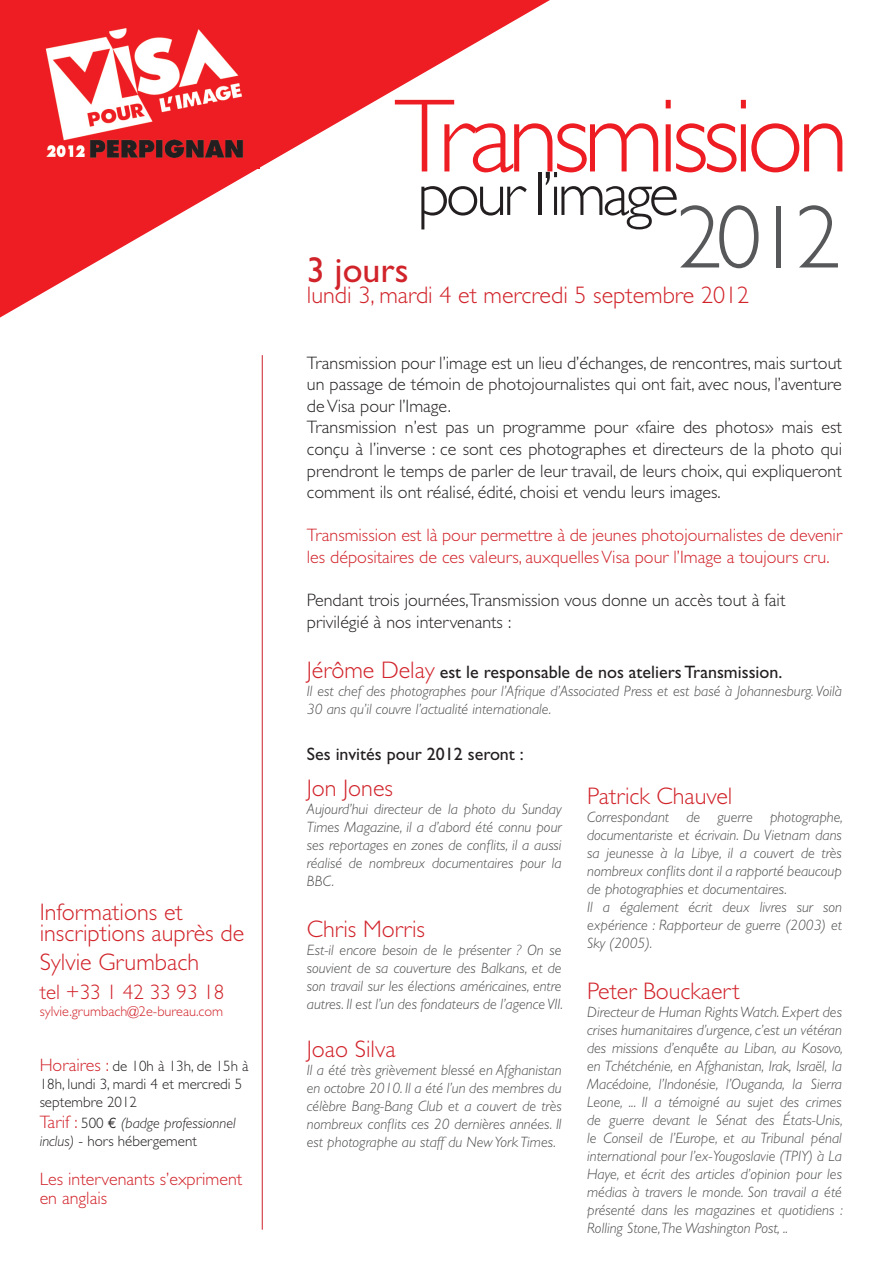
<style>
.page{position:relative;width:893px;height:1263px;background:#fff}
.page>*{position:absolute;margin:0;border:0;box-sizing:border-box;transform-origin:0 0}
.t1{font:300 105px "Gill Sans";letter-spacing:-.06em;color:#ed1d23}
.t2{font:300 90px "Gill Sans";color:#57585a}
.t3{font:300 63px "Gill Sans";letter-spacing:-.06em;color:#231f20}
.t4{font:36px "Gill Sans";color:#d1232a}
.t5{font:300 24px/21px "Gill Sans";color:#d1232a}
.t6{font:300 21px "Gill Sans";color:#d1232a}
.t7{font:300 18px/21.6px "Gill Sans";color:#231f20}
.t8{font:300 18px/21.6px "Gill Sans";color:#d1232a}
.t9{font:18px "Gill Sans";color:#231f20}
.t10{font:italic 300 15px/18px "Gill Sans";color:#4b4c4d;text-align:justify}
.t11{font:300 15px/18px "Gill Sans";color:#231f20}
.t12{font:italic 300 15px/18px "Gill Sans";color:#231f20}
.t13{font:300 14.25px "Gill Sans";color:#d1232a}
.s1{font-size:18px;color:#d1232a}
.s2{font-style:normal;font-size:18px;color:#d1232a}
.s3{font-style:normal}
.s4{font-family:"Euro Mono";font-weight:400;font-style:normal}
.s5{font-weight:300;font-size:24px;color:#d1232a}
</style>
<div class="page">
<svg style="left:0;top:0;width:550px;height:318px"></svg>
<img style="left:31px;top:17px;width:229px;height:152px">
<hr style="left:262px;top:355px;width:1px;height:875px;background:#d1232a">
<h3 class="t5" style="left:40px;top:902px;width:206px">Informations et inscriptions auprès de</h3>
<h3 class="t5" style="left:40px;top:952px;width:161px">Sylvie Grumbach</h3>
<h3 class="t6" style="left:40px;top:980px;width:186px">tel +33 1 42 33 93 18</h3>
<p class="t13" style="left:40px;top:1003px;width:185px">sylvie.grumbach@2e-bureau.com</p>
<p class="t11" style="left:40px;top:1057px;width:210px"><span class="s1">Horaires :</span> de 10h à 13h, de 15h à<br>18h, lundi 3, mardi 4 et mercredi 5 septembre 2012</p>
<p class="t12" style="left:40px;top:1114px;width:198px"><span class="s2">Tarif :</span> <span class="s3">500</span> <span class="s4">e</span> (badge professionnel inclus) <span class="s3">- hors hébergement</span></p>
<p class="t8" style="left:40px;top:1169px;width:204px;line-height:19.5px">Les intervenants s’expriment en anglais</p>
<h1 class="t1" style="left:394px;top:77px;width:456px">Transmission</h1>
<h3 class="t3" style="left:417px;top:158px;width:263px">pour l’image</h3>
<h3 class="t4" style="left:307px;top:250px;width:103px">3 jours</h3>
<h2 class="t2" style="left:677px;top:187px;width:165px">2012</h2>
<h3 class="t5" style="left:307px;top:285px;width:444px">lundi 3, mardi 4 et mercredi 5 septembre 2012</h3>
<p class="t7" style="left:307px;top:352px;width:537px">Transmission pour l’image est un lieu d’échanges, de rencontres, mais surtout un passage de témoin de photojournalistes qui ont fait, avec nous, l’aventure de Visa pour l’Image.<br>Transmission n’est pas un programme pour «faire des photos» mais est conçu à l’inverse : ce sont ces photographes et directeurs de la photo qui prendront le temps de parler de leur travail, de leurs choix, qui expliqueront comment ils ont réalisé, édité, choisi et vendu leurs images.</p>
<p class="t8" style="left:307px;top:525px;width:537px">Transmission est là pour permettre à de jeunes photojournalistes de devenir les dépositaires de ces valeurs, auxquelles Visa pour l’Image a toujours cru.</p>
<p class="t7" style="left:307px;top:590px;width:480px">Pendant trois journées,Transmission vous donne un accès tout à fait privilégié à nos intervenants :</p>
<p class="t9" style="left:307px;top:662px;width:477px"><span class="s5">Jérôme Delay</span> est le responsable de nos ateliers Transmission.</p>
<p class="t10" style="left:307px;top:682px;width:536px">Il est chef des photographes pour l’Afrique d’Associated Press et est basé à Johannesburg. Voilà<br>30 ans qu’il couvre l’actualité internationale.</p>
<p class="t9" style="left:307px;top:743px;width:219px">Ses invités pour 2012 seront :</p>
<h3 class="t5" style="left:307px;top:778px;width:88px">Jon Jones</h3>
<p class="t10" style="left:307px;top:800px;width:256px">Aujourd’hui directeur de la photo du Sunday Times Magazine, il a d’abord été connu pour ses reportages en zones de conflits, il a aussi réalisé de nombreux documentaires pour la BBC.</p>
<h3 class="t5" style="left:307px;top:918px;width:120px">Chris Morris</h3>
<p class="t10" style="left:307px;top:941px;width:257px">Est-il encore besoin de le présenter ? On se souvient de sa couverture des Balkans, et de son travail sur les élections américaines, entre autres. Il est l’un des fondateurs de l’agence VII.</p>
<h3 class="t5" style="left:307px;top:1039px;width:90px">Joao Silva</h3>
<p class="t10" style="left:307px;top:1061px;width:256px">Il a été très grièvement blessé en Afghanistan en octobre 2010. Il a été l’un des membres du célèbre Bang-Bang Club et a couvert de très nombreux conflits ces 20 dernières années. Il est photographe au staff du New York Times.</p>
<h3 class="t5" style="left:587px;top:786px;width:147px">Patrick Chauvel</h3>
<p class="t10" style="left:587px;top:808px;width:257px;text-align:left">Correspondant de guerre photographe, documentariste et écrivain. Du Vietnam dans sa jeunesse à la Libye, il a couvert de très nombreux conflits dont il a rapporté beaucoup de photographies et documentaires.<br>Il a également écrit deux livres sur son expérience : Rapporteur de guerre (2003) et Sky (2005).</p>
<h3 class="t5" style="left:587px;top:980px;width:154px">Peter Bouckaert</h3>
<p class="t10" style="left:587px;top:1003px;width:257px">Directeur de Human Rights Watch. Expert des crises humanitaires d’urgence, c’est un vétéran des missions d’enquête au Liban, au Kosovo, en Tchétchénie, en Afghanistan, Irak, Israël, la Macédoine, l’Indonésie, l’Ouganda, la Sierra Leone, ... Il a témoigné au sujet des crimes de guerre devant le Sénat des États-Unis, le Conseil de l’Europe, et au Tribunal pénal international pour l’ex-Yougoslavie (TPIY) à La Haye, et écrit des articles d’opinion pour les médias à travers le monde. Son travail a été présenté dans les magazines et quotidiens :<br>Rolling Stone, The Washington Post, ..</p>
</div>
